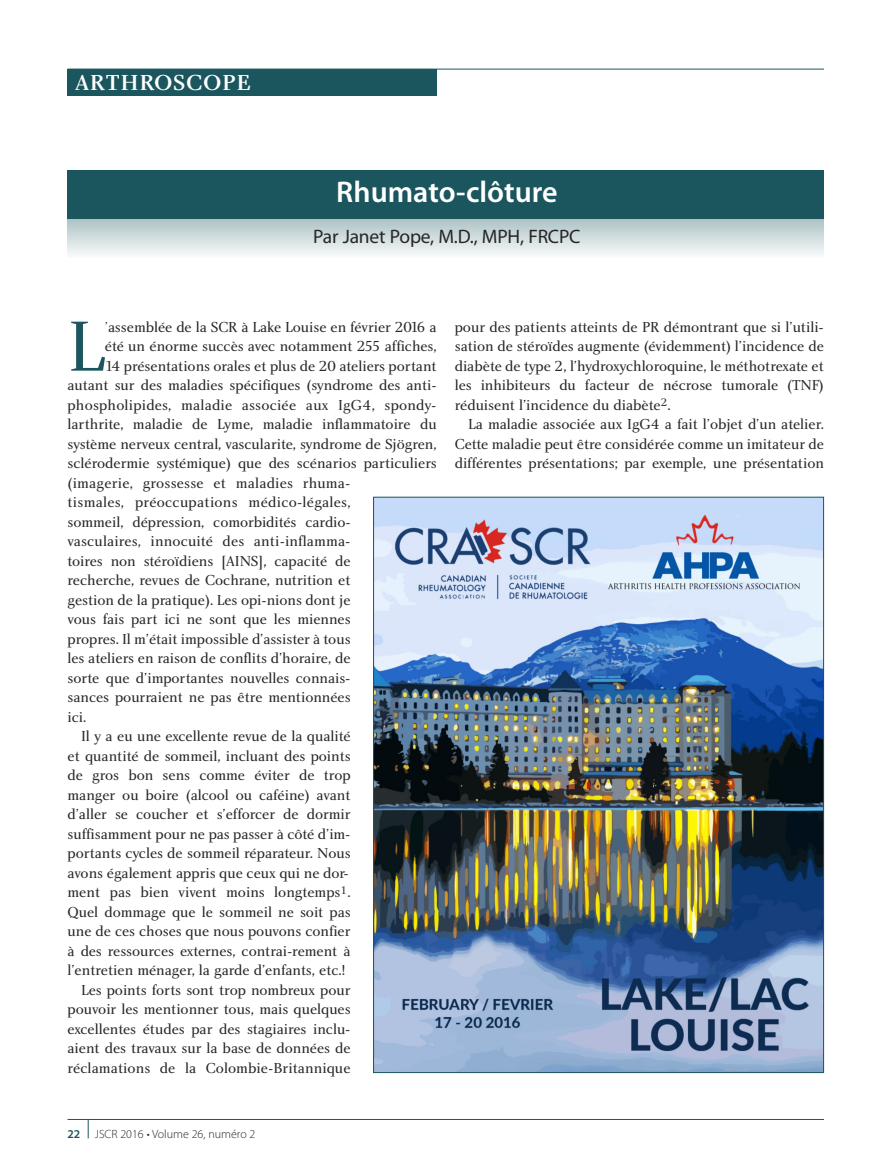
<style>
.page{position:relative;width:878px;height:1175px;background:#fff}
.page>*{position:absolute;margin:0;border:0;box-sizing:border-box;transform-origin:0 0}
.t1{font:73.35px "Charlotte Book Plain";color:#1b555e}
.t2{font:600 30px "Myriad Pro";color:#fff}
.t3{font:22.5px "Charlotte Medium Plain";letter-spacing:.025em;color:#fff;scale:1.05 1}
.t4{font:19.5px "Myriad Pro";letter-spacing:-.01em;color:#272627}
.t5{font:15px/19.5px "Charlotte Book Plain";letter-spacing:-.005em;color:#272627;text-align:justify}
.t6{font:15px "Charlotte Book Plain";letter-spacing:.015em;color:#272627}
.t7{font:300 12px "Myriad Pro";color:#272627}
.s1{color:#1b555e}
.s2{font-weight:600;color:#1b555e}
</style>
<div class="page">
<hr style="left:68px;top:69px;width:756px;height:1px;background:#1b555e">
<div style="left:68px;top:69px;width:368px;height:26px;background:#1b555e"></div>
<hr style="left:68px;top:1119px;width:756px;height:1px;background:#1b555e">
<svg style="left:88px;top:1120px;width:1px;height:18px"></svg>
<svg style="left:68px;top:204px;width:756px;height:51px;background:#d0dcde"></svg>
<div style="left:68px;top:170px;width:755px;height:49px;background:#1b555e"></div>
<img style="left:375px;top:499px;width:447px;height:571px">
<h3 class="t3" style="left:75px;top:74px;width:169px">ARTHROSCOPE</h3>
<h2 class="t2" style="left:336px;top:180px;width:223px">Rhumato-clôture</h2>
<h3 class="t4" style="left:313px;top:229px;width:269px">Par Janet Pope, M.D., MPH, FRCPC</h3>
<h1 class="t1" style="left:68px;top:319px;width:39px">L</h1>
<p class="t5" style="left:105px;top:318px;width:333px"><span class="s1">’</span>assemblée de la SCR à Lake Louise en février 2016 a</p>
<p class="t5" style="left:105px;top:338px;width:333px">été un énorme succès avec notamment 255 affiches,</p>
<p class="t5" style="left:105px;top:357px;width:333px">14 présentations orales et plus de 20 ateliers portant</p>
<p class="t5" style="left:67px;top:377px;width:371px">autant sur des maladies spécifiques (syndrome des anti-</p>
<p class="t5" style="left:67px;top:396px;width:370px">phospholipides, maladie associée aux IgG4, spondy-</p>
<p class="t5" style="left:67px;top:416px;width:371px">larthrite, maladie de Lyme, maladie inflammatoire du</p>
<p class="t5" style="left:67px;top:435px;width:371px">système nerveux central, vascularite, syndrome de Sjögren,</p>
<p class="t5" style="left:67px;top:455px;width:370px">sclérodermie systémique) que des scénarios particuliers</p>
<p class="t5" style="left:67px;top:474px;width:284px">(imagerie, grossesse et maladies rhuma-</p>
<p class="t6" style="left:67px;top:496px;width:284px">tismales, préoccupations médico-légales,</p>
<p class="t5" style="left:67px;top:513px;width:285px">sommeil, dépression, comorbidités cardio-</p>
<p class="t5" style="left:67px;top:533px;width:284px">vasculaires, innocuité des anti-inflamma-</p>
<p class="t5" style="left:67px;top:552px;width:284px">toires non stéroïdiens [AINS], capacité de</p>
<p class="t5" style="left:67px;top:572px;width:284px">recherche, revues de Cochrane, nutrition et</p>
<p class="t5" style="left:67px;top:591px;width:284px">gestion de la pratique). Les opi-nions dont je</p>
<p class="t5" style="left:67px;top:611px;width:284px">vous fais part ici ne sont que les miennes</p>
<p class="t5" style="left:67px;top:630px;width:284px">propres. Il m’était impossible d’assister à tous</p>
<p class="t5" style="left:67px;top:650px;width:284px">les ateliers en raison de conflits d’horaire, de</p>
<p class="t5" style="left:67px;top:669px;width:284px">sorte que d’importantes nouvelles connais-</p>
<p class="t5" style="left:67px;top:689px;width:284px">sances pourraient ne pas être mentionnées</p>
<p class="t5" style="left:67px;top:708px;width:20px">ici.</p>
<p class="t5" style="left:81px;top:728px;width:271px">Il y a eu une excellente revue de la qualité</p>
<p class="t5" style="left:67px;top:747px;width:284px">et quantité de sommeil, incluant des points</p>
<p class="t5" style="left:67px;top:767px;width:284px">de gros bon sens comme éviter de trop</p>
<p class="t5" style="left:67px;top:786px;width:284px">manger ou boire (alcool ou caféine) avant</p>
<p class="t5" style="left:68px;top:806px;width:284px">d’aller se coucher et s’efforcer de dormir</p>
<p class="t5" style="left:68px;top:825px;width:284px">suffisamment pour ne pas passer à côté d’im-</p>
<p class="t5" style="left:68px;top:845px;width:284px">portants cycles de sommeil réparateur. Nous</p>
<p class="t5" style="left:68px;top:864px;width:283px">avons également appris que ceux qui ne dor-</p>
<p class="t5" style="left:68px;top:884px;width:284px">ment pas bien vivent moins longtemps<sup>1</sup>.</p>
<p class="t5" style="left:67px;top:903px;width:284px">Quel dommage que le sommeil ne soit pas</p>
<p class="t5" style="left:68px;top:923px;width:284px">une de ces choses que nous pouvons confier</p>
<p class="t5" style="left:67px;top:942px;width:284px">à des ressources externes, contrai-rement à</p>
<p class="t5" style="left:67px;top:962px;width:279px">l’entretien ménager, la garde d’enfants, etc.!</p>
<p class="t5" style="left:81px;top:981px;width:271px">Les points forts sont trop nombreux pour</p>
<p class="t5" style="left:67px;top:1001px;width:284px">pouvoir les mentionner tous, mais quelques</p>
<p class="t5" style="left:68px;top:1020px;width:284px">excellentes études par des stagiaires inclu-</p>
<p class="t5" style="left:68px;top:1040px;width:284px">aient des travaux sur la base de données de</p>
<p class="t5" style="left:68px;top:1059px;width:284px">réclamations de la Colombie-Britannique</p>
<p class="t5" style="left:455px;top:318px;width:371px">pour des patients atteints de PR démontrant que si l’utili&shy;sation de stéroïdes augmente (évidemment) l’incidence de diabète de type 2, l’hydroxychloroquine, le méthotrexate et les inhibiteurs du facteur de nécrose tumorale (TNF) réduisent l’incidence du diabète<sup>2</sup>.</p>
<p class="t5" style="left:454px;top:416px;width:371px;text-indent:13px">La maladie associée aux IgG4 a fait l’objet d’un atelier.<br>Cette maladie peut être considérée comme un imitateur de différentes présentations; par exemple, une présentation</p>
<p class="t7" style="left:68px;top:1129px;width:189px"><span class="s2">22</span> JSCR 2016 • Volume 26, numéro 2</p>
</div>
